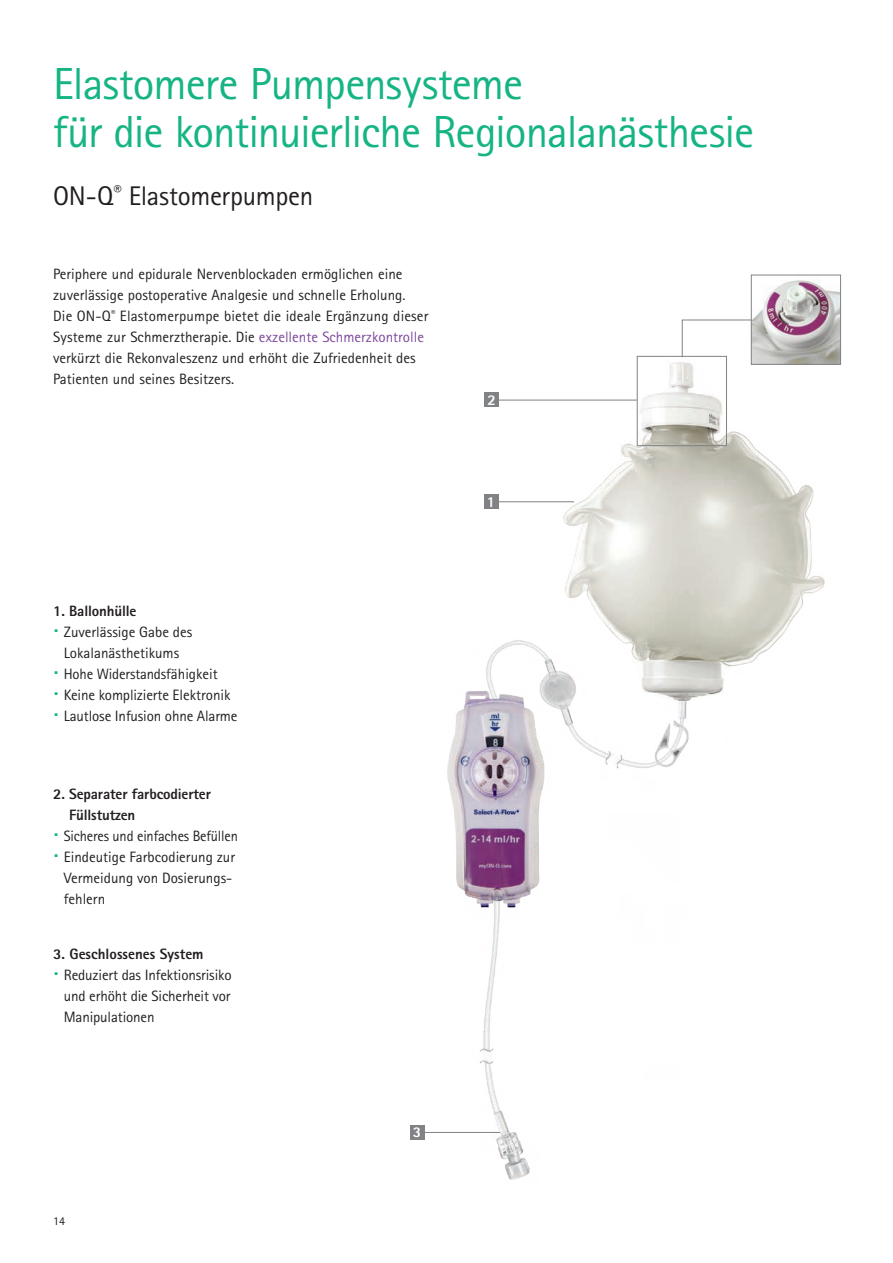
<style>
.page{position:relative;width:893px;height:1263px;background:#fff}
.page>*{position:absolute;margin:0;border:0;box-sizing:border-box;transform-origin:0 0}
.t1{font:45px/48px "Rotis Sans Serif Pro";letter-spacing:-.02em;color:#16b484}
.t2{font:27px "Rotis Sans Serif Pro";letter-spacing:-.01em;color:#231f20}
.t3{font:15px/21px "Rotis Sans Serif Pro";color:#231f20}
.t4{font:800 15px "Rotis Sans Serif Pro";letter-spacing:-.01em;color:#231f20}
.t5{font:15px "Rotis Sans Serif Pro";color:#231f20;scale:.96 1}
.t6{font:800 15px "Rotis Sans Serif Pro";color:#fff}
.t7{font:12px "Rotis Sans Serif Pro";color:#231f20}
.s1{color:#7d489c}
.s2{font-size:30px;color:#16b484}
</style>
<div class="page">
<img style="left:447px;top:353px;width:395px;height:827px">
<div style="left:637px;top:356px;width:90px;height:90px;border:1px solid #808285"></div>
<img style="left:753px;top:280px;width:86px;height:83px">
<div style="left:751px;top:275px;width:90px;height:90px;border:1px solid #808285"></div>
<hr style="left:491px;top:501px;width:83px;height:1px;background:#808285">
<hr style="left:417px;top:1132px;width:83px;height:1px;background:#808285">
<hr style="left:485px;top:400px;width:152px;height:1px;background:#808285">
<div style="left:484px;top:495px;width:14px;height:14px;background:#808285"></div>
<div style="left:410px;top:1125px;width:14px;height:15px;background:#808285"></div>
<div style="left:484px;top:392px;width:15px;height:15px;background:#808285"></div>
<svg style="left:681px;top:319px;width:71px;height:39px"></svg>
<h1 class="t1" style="left:53px;top:60px;width:702px">Elastomere Pumpensysteme<br>für die kontinuierliche Regionalanästhesie</h1>
<h2 class="t2" style="left:53px;top:180px;width:262px">ON-Q<sup>®</sup> Elastomerpumpen</h2>
<p class="t3" style="left:53px;top:264px;width:377px">Periphere und epidurale Nervenblockaden ermöglichen eine zuverlässige postoperative Analgesie und schnelle Erholung.<br>Die ON-Q<sup>®</sup> Elastomerpumpe bietet die ideale Ergänzung dieser Systeme zur Schmerztherapie. Die <span class="s1">exzellente Schmerzkontrolle </span>verkürzt die Rekonvaleszenz und erhöht die Zufriedenheit des Patienten und seines Besitzers.</p>
<p class="t4" style="left:53px;top:601px;width:85px">1. Ballonhülle</p>
<p class="t3" style="left:53px;top:621px;width:141px"><span class="s2">∙</span> Zuverlässige Gabe des</p>
<p class="t3" style="left:64px;top:642px;width:117px">Lokalanästhetikums</p>
<p class="t3" style="left:53px;top:663px;width:166px"><span class="s2">∙</span> Hohe Widerstandsfähigkeit</p>
<p class="t3" style="left:53px;top:684px;width:179px"><span class="s2">∙</span> Keine komplizierte Elektronik</p>
<p class="t3" style="left:53px;top:705px;width:186px"><span class="s2">∙</span> Lautlose Infusion ohne Alarme</p>
<p class="t4" style="left:53px;top:784px;width:159px">2. Separater farbcodierter</p>
<p class="t4" style="left:69px;top:805px;width:68px">Füllstutzen</p>
<p class="t5" style="left:53px;top:827px;width:194px"><span class="s2">∙</span> Sicheres und einfaches Befüllen</p>
<p class="t3" style="left:53px;top:846px;width:183px"><span class="s2">∙</span> Eindeutige Farbcodierung zur</p>
<p class="t3" style="left:64px;top:867px;width:170px">Vermeidung von Dosierungs-</p>
<p class="t3" style="left:64px;top:888px;width:43px">fehlern</p>
<p class="t4" style="left:53px;top:944px;width:152px">3. Geschlossenes System</p>
<p class="t3" style="left:53px;top:964px;width:180px"><span class="s2">∙</span> Reduziert das Infektionsrisiko</p>
<p class="t3" style="left:64px;top:985px;width:168px">und erhöht die Sicherheit vor</p>
<p class="t3" style="left:64px;top:1006px;width:92px">Manipulationen</p>
<p class="t7" style="left:53px;top:1213px;width:13px">14</p>
<p class="t6" style="left:413px;top:1123px;width:10px">3</p>
<p class="t6" style="left:487px;top:390px;width:10px">2</p>
<p class="t6" style="left:487px;top:492px;width:10px">1</p>
</div>
